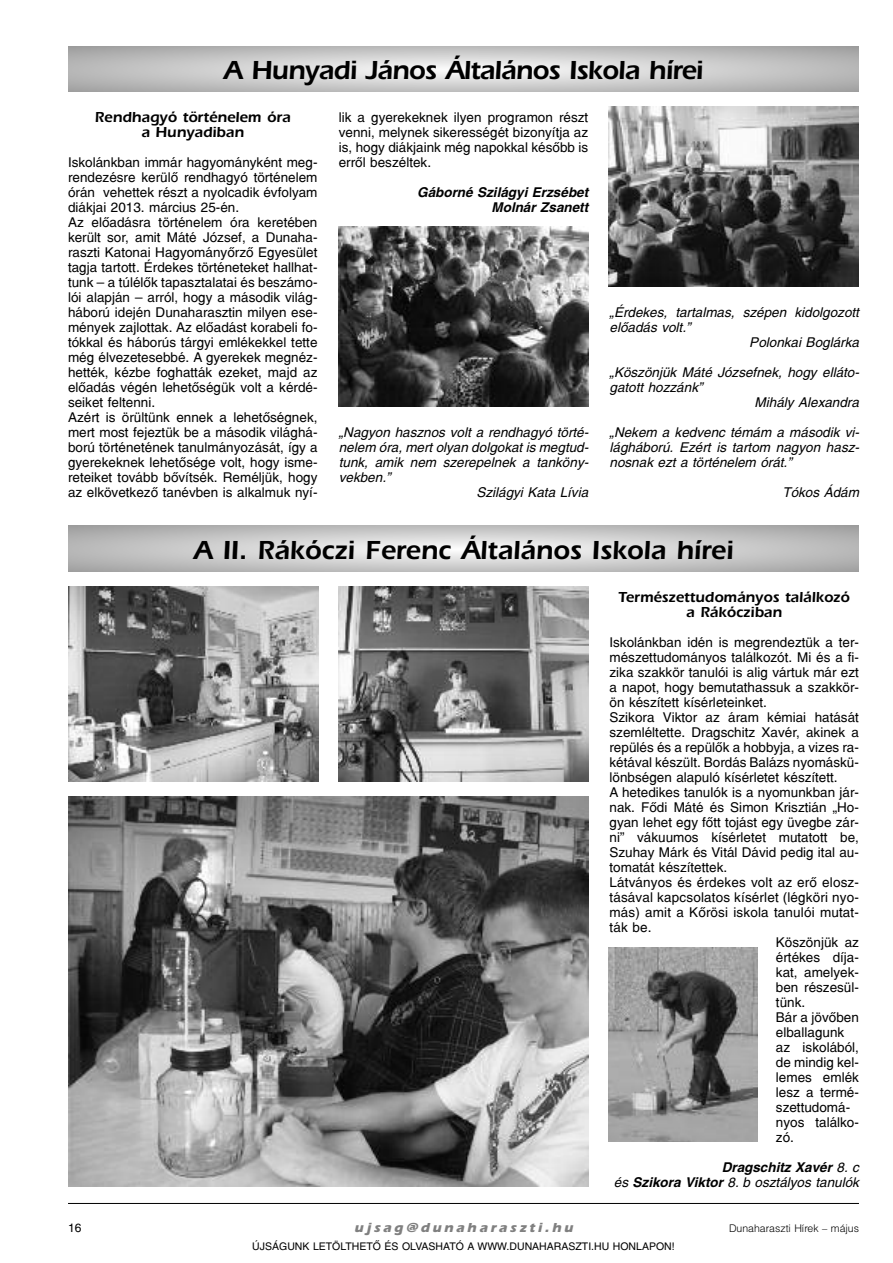
<style>
.page{position:relative;width:893px;height:1263px;background:#fff}
.page>*{position:absolute;margin:0;border:0;box-sizing:border-box;transform-origin:0 0}
.t1{font:900 27px "H Erie";color:#000}
.t2{font:900 27px "H Erie";letter-spacing:-.025em;color:#000}
.t3{font:900 15px/15px "H Erie";color:#000;text-align:center}
.t4{font:13.5px/15px "H Switzerland";color:#000}
.t5{font:italic 13.5px/15px "H Switzerland";color:#000;text-align:justify}
.t6{font:italic 700 13.5px/15px "H Switzerland";color:#000;text-align:right}
.t7{font:italic 700 13.5px "H Erie";color:#808080}
.t8{font:12px "H Switzerland";color:#000}
.t9{font:10.5px "H Switzerland";color:#000}
.t10{font:300 10.5px "H Switzerland";color:#000}
.s1{font-weight:400}
</style>
<div class="page">
<hr style="left:68px;top:1203px;width:791px;height:1px;background:#000">
<svg style="left:68px;top:47px;width:791px;height:45px;background:#c9c9c9"></svg>
<svg style="left:68px;top:526px;width:791px;height:46px;background:#c9c9c9"></svg>
<img style="left:338px;top:227px;width:251px;height:180px">
<img style="left:608px;top:107px;width:251px;height:180px">
<img style="left:68px;top:797px;width:521px;height:389px">
<img style="left:608px;top:947px;width:150px;height:195px">
<img style="left:338px;top:587px;width:251px;height:195px">
<img style="left:68px;top:587px;width:251px;height:195px">
<h1 class="t2" style="left:224px;top:54px;width:481px">A Hunyadi János Általános Iskola hírei</h1>
<p class="t3" style="left:95px;top:109px;width:197px">Rendhagyó történelem óra a Hunyadiban</p>
<p class="t4" style="left:68px;top:154px;width:251px">Iskolánkban immár hagyományként meg&shy;rendezésre kerülõ rendhagyó történelem órán vehettek részt a nyolcadik évfolyam diákjai 2013. március 25-én.<br>Az elõadásra történelem óra keretében került sor, amit Máté József, a Dunaha&shy;raszti Katonai Hagyományõrzõ Egyesület tagja tartott. Érdekes történeteket hallhat&shy;tunk – a túlélõk tapasztalatai és beszámo&shy;lói alapján – arról, hogy a második világ&shy;háború idején Dunaharasztin milyen ese&shy;mények zajlottak. Az elõadást korabeli fo&shy;tókkal és háborús tárgyi emlékekkel tette még élvezetesebbé. A gyerekek megnéz&shy;hették, kézbe foghatták ezeket, majd az elõadás végén lehetõségük volt a kérdé&shy;seiket feltenni.<br>Azért is örültünk ennek a lehetõségnek, mert most fejeztük be a második világhá&shy;ború történetének tanulmányozását, így a gyerekeknek lehetõsége volt, hogy isme&shy;reteiket tovább bõvítsék. Reméljük, hogy az elkövetkezõ tanévben is alkalmuk nyí-</p>
<p class="t4" style="left:339px;top:109px;width:251px;text-align:justify">lik a gyerekeknek ilyen programon részt venni, melynek sikerességét bizonyítja az is, hogy diákjaink még napokkal késõbb is errõl beszéltek.</p>
<p class="t6" style="left:417px;top:184px;width:173px">Gáborné Szilágyi Erzsébet<br>Molnár Zsanett</p>
<p class="t5" style="left:339px;top:424px;width:250px">„Nagyon hasznos volt a rendhagyó törté-</p>
<p class="t5" style="left:339px;top:439px;width:250px">nelem óra, mert olyan dolgokat is megtud-</p>
<p class="t5" style="left:339px;top:454px;width:250px">tunk, amik nem szerepelnek a tanköny-</p>
<p class="t5" style="left:339px;top:469px;width:53px">vekben.”</p>
<p class="t5" style="left:476px;top:484px;width:113px">Szilágyi Kata Lívia</p>
<p class="t5" style="left:609px;top:304px;width:251px">„Érdekes, tartalmas, szépen kidolgozott</p>
<p class="t5" style="left:609px;top:319px;width:83px">elõadás volt.”</p>
<p class="t5" style="left:749px;top:334px;width:111px">Polonkai Boglárka</p>
<p class="t5" style="left:609px;top:364px;width:250px">„Köszönjük Máté Józsefnek, hogy elláto-</p>
<p class="t5" style="left:609px;top:379px;width:95px">gatott hozzánk”</p>
<p class="t5" style="left:755px;top:394px;width:106px">Mihály Alexandra</p>
<p class="t5" style="left:609px;top:424px;width:250px">„Nekem a kedvenc témám a második vi&shy;lágháború. Ezért is tartom nagyon hasz&shy;nosnak ezt a történelem órát.”</p>
<p class="t5" style="left:782px;top:484px;width:78px">Tókos Ádám</p>
<h1 class="t1" style="left:194px;top:534px;width:541px">A II. Rákóczi Ferenc Általános Iskola hírei</h1>
<p class="t3" style="left:619px;top:589px;width:233px">Természettudományos találkozó a Rákócziban</p>
<p class="t4" style="left:609px;top:634px;width:251px">Iskolánkban idén is megrendeztük a ter-</p>
<p class="t4" style="left:609px;top:649px;width:251px">mészettudományos találkozót. Mi és a fi-</p>
<p class="t4" style="left:609px;top:664px;width:251px">zika szakkör tanulói is alig vártuk már ezt</p>
<p class="t4" style="left:609px;top:679px;width:251px">a napot, hogy bemutathassuk a szakkör-</p>
<p class="t4" style="left:609px;top:694px;width:159px">ön készített kísérleteinket.</p>
<p class="t4" style="left:609px;top:709px;width:251px">Szikora Viktor az áram kémiai hatását</p>
<p class="t4" style="left:609px;top:724px;width:251px">szemléltette. Dragschitz Xavér, akinek a</p>
<p class="t4" style="left:609px;top:739px;width:251px">repülés és a repülõk a hobbyja, a vizes ra-</p>
<p class="t4" style="left:609px;top:754px;width:251px">kétával készült. Bordás Balázs nyomáskü-</p>
<p class="t4" style="left:609px;top:769px;width:230px">lönbségen alapuló kísérletet készített.</p>
<p class="t4" style="left:609px;top:784px;width:251px">A hetedikes tanulók is a nyomunkban jár-</p>
<p class="t4" style="left:609px;top:799px;width:251px">nak. Fõdi Máté és Simon Krisztián „Ho-</p>
<p class="t4" style="left:609px;top:814px;width:251px">gyan lehet egy fõtt tojást egy üvegbe zár-</p>
<p class="t4" style="left:609px;top:829px;width:251px">ni” vákuumos kísérletet mutatott be,</p>
<p class="t4" style="left:609px;top:844px;width:251px">Szuhay Márk és Vitál Dávid pedig ital au-</p>
<p class="t4" style="left:609px;top:859px;width:119px">tomatát készítettek.</p>
<p class="t4" style="left:609px;top:874px;width:251px">Látványos és érdekes volt az erõ elosz-</p>
<p class="t4" style="left:609px;top:889px;width:251px">tásával kapcsolatos kísérlet (légköri nyo-</p>
<p class="t4" style="left:609px;top:904px;width:251px">más) amit a Kõrösi iskola tanulói mutat-</p>
<p class="t4" style="left:609px;top:919px;width:44px">ták be.</p>
<p class="t4" style="left:776px;top:934px;width:85px">Köszönjük az</p>
<p class="t4" style="left:776px;top:949px;width:85px">értékes díja-</p>
<p class="t4" style="left:776px;top:964px;width:85px">kat, amelyek-</p>
<p class="t4" style="left:776px;top:979px;width:85px">ben részesül-</p>
<p class="t4" style="left:776px;top:994px;width:31px">tünk.</p>
<p class="t4" style="left:776px;top:1009px;width:85px">Bár a jövõben</p>
<p class="t4" style="left:776px;top:1024px;width:70px">elballagunk</p>
<p class="t4" style="left:776px;top:1039px;width:85px">az iskolából,</p>
<p class="t4" style="left:776px;top:1054px;width:85px">de mindig kel-</p>
<p class="t4" style="left:776px;top:1069px;width:85px">lemes emlék</p>
<p class="t4" style="left:776px;top:1084px;width:85px">lesz a termé-</p>
<p class="t4" style="left:776px;top:1099px;width:76px">szettudomá-</p>
<p class="t4" style="left:776px;top:1114px;width:85px">nyos találko-</p>
<p class="t4" style="left:776px;top:1129px;width:20px">zó.</p>
<p class="t6" style="left:614px;top:1159px;width:247px">Dragschitz Xavér <span class="s1">8. c<br>és</span> Szikora Viktor <span class="s1">8. b osztályos tanulók</span></p>
<p class="t8" style="left:68px;top:1220px;width:15px">16</p>
<p class="t7" style="left:354px;top:1219px;width:224px">uj sag@dunaharaszti.hu</p>
<p class="t10" style="left:729px;top:1221px;width:131px">Dunaharaszti Hírek – május</p>
<p class="t9" style="left:252px;top:1240px;width:424px">ÚJSÁGUNK LETÖLTHETÕ ÉS OLVASHATÓ A WWW.DUNAHARASZTI.HU HONLAPON!</p>
</div>
